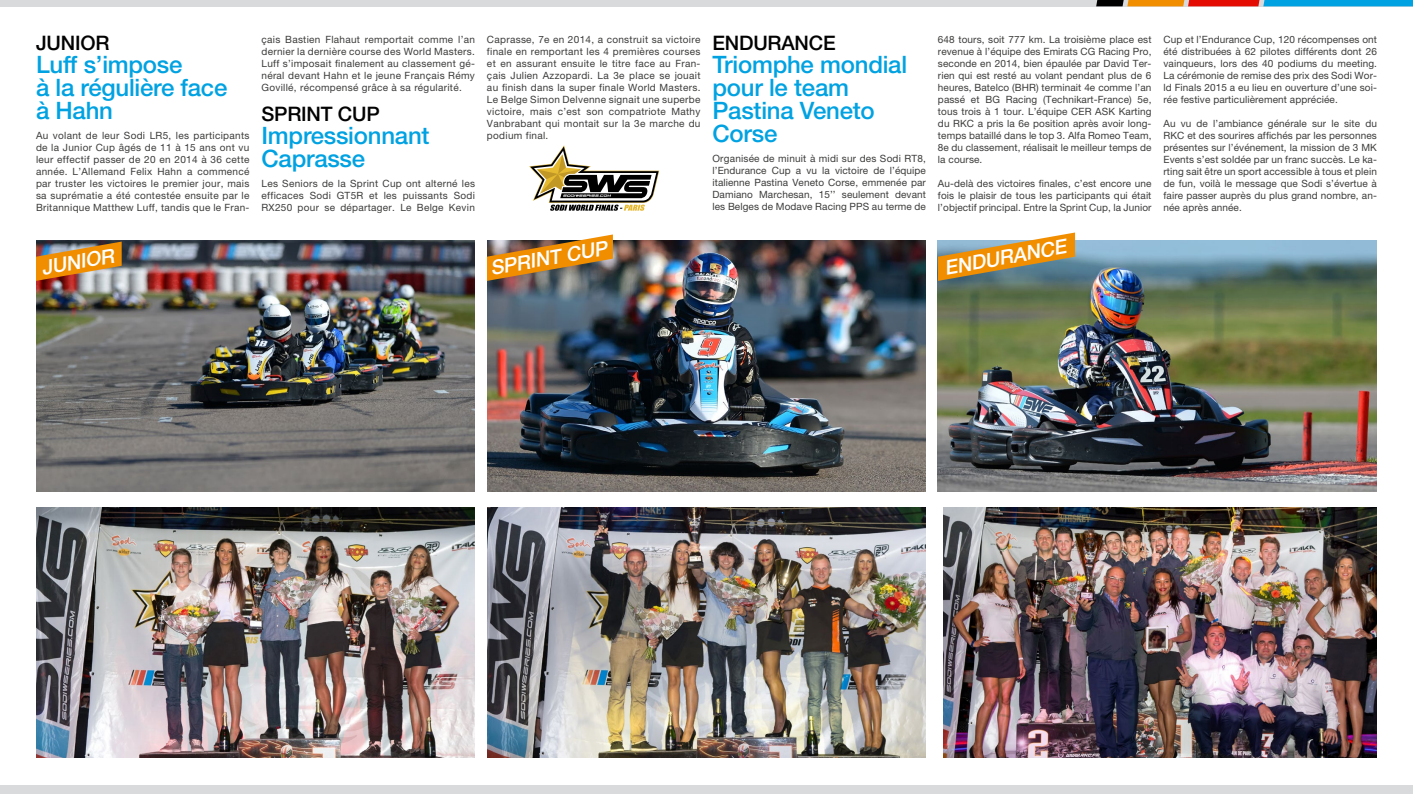
<style>
.page{position:relative;width:1413px;height:794px;background:#fff}
.page>*{position:absolute;margin:0;border:0;box-sizing:border-box;transform-origin:0 0}
.t1{font:500 24px/23px "Helvetica Neue LT Pro";letter-spacing:-.01em;color:#00a2e2}
.t2{font:500 20px "Helvetica Neue LT Pro";letter-spacing:-.01em;color:#020203}
.t3{font:italic 500 20px "Helvetica Neue LT Pro";color:#fff}
.t4{font:10px/12px "Helvetica Neue LT Pro";letter-spacing:.01em;color:#3c3c3b;text-align:justify}
</style>
<div class="page">
<div style="left:0;top:1px;width:1412px;height:5px;background:#d9dadc"></div>
<svg style="left:1096px;top:1px;width:316px;height:5px;background:#677275"></svg>
<div style="left:0;top:785px;width:1412px;height:9px;background:#d9dadc"></div>
<img style="left:36px;top:241px;width:439px;height:251px">
<img style="left:938px;top:241px;width:439px;height:251px">
<img style="left:36px;top:507px;width:439px;height:251px">
<img style="left:944px;top:507px;width:433px;height:251px">
<img style="left:487px;top:507px;width:439px;height:251px">
<img style="left:487px;top:241px;width:439px;height:251px">
<svg style="left:529px;top:145px;width:130px;height:66px"></svg>
<svg style="left:36px;top:241px;width:86px;height:40px;background:#c68735"></svg>
<img style="left:487px;top:234px;width:126px;height:47px">
<svg style="left:938px;top:232px;width:137px;height:49px;background:#bf9c5d"></svg>
<h2 class="t2" style="left:36px;top:31px;width:75px">JUNIOR</h2>
<h1 class="t1" style="left:36px;top:53px;width:193px">Luff s’impose<br>à la régulière face à Hahn</h1>
<p class="t4" style="left:36px;top:130px;width:215px">Au volant de leur Sodi LR5, les participants de la Junior Cup âgés de 11 à 15 ans ont vu leur effectif passer de 20 en 2014 à 36 cette année. L’Allemand Felix Hahn a commencé par truster les victoires le premier jour, mais sa suprématie a été contestée ensuite par le Britannique Matthew Luff, tandis que le Fran-</p>
<p class="t4" style="left:261px;top:33px;width:215px">çais Bastien Flahaut remportait comme l’an dernier la dernière course des World Masters.<br>Luff s’imposait finalement au classement gé&shy;néral devant Hahn et le jeune Français Rémy Govillé, récompensé grâce à sa régularité.</p>
<h2 class="t2" style="left:261px;top:102px;width:120px">SPRINT CUP</h2>
<h1 class="t1" style="left:261px;top:124px;width:170px">Impressionnant<br>Caprasse</h1>
<p class="t4" style="left:261px;top:177px;width:215px">Les Seniors de la Sprint Cup ont alterné les efficaces Sodi GT5R et les puissants Sodi RX250 pour se départager. Le Belge Kevin</p>
<p class="t4" style="left:487px;top:33px;width:215px">Caprasse, 7e en 2014, a construit sa victoire finale en remportant les 4 premières courses et en assurant ensuite le titre face au Fran&shy;çais Julien Azzopardi. La 3e place se jouait au finish dans la super finale World Masters.<br>Le Belge Simon Delvenne signait une superbe victoire, mais c’est son compatriote Mathy Vanbrabant qui montait sur la 3e marche du podium final.</p>
<h2 class="t2" style="left:712px;top:31px;width:125px">ENDURANCE</h2>
<h1 class="t1" style="left:712px;top:53px;width:196px">Triomphe mondial pour le team<br>Pastina Veneto<br>Corse</h1>
<p class="t4" style="left:712px;top:153px;width:215px">Organisée de minuit à midi sur des Sodi RT8, l’Endurance Cup a vu la victoire de l’équipe italienne Pastina Veneto Corse, emmenée par Damiano Marchesan, 15’’ seulement devant les Belges de Modave Racing PPS au terme de</p>
<p class="t4" style="left:938px;top:33px;width:215px">648 tours, soit 777 km. La troisième place est revenue à l’équipe des Emirats CG Racing Pro, seconde en 2014, bien épaulée par David Ter&shy;rien qui est resté au volant pendant plus de 6 heures, Batelco (BHR) terminait 4e comme l’an passé et BG Racing (Technikart-France) 5e, tous trois à 1 tour. L’équipe CER ASK Karting du RKC a pris la 6e position après avoir long&shy;temps bataillé dans le top 3. Alfa Romeo Team, 8e du classement, réalisait le meilleur temps de la course.</p>
<p class="t4" style="left:938px;top:177px;width:215px">Au-delà des victoires finales, c’est encore une fois le plaisir de tous les participants qui était l’objectif principal. Entre la Sprint Cup, la Junior</p>
<h2 class="t3" style="left:39px;top:256px;width:75px;rotate:-10deg">JUNIOR</h2>
<h2 class="t3" style="left:488px;top:256px;width:120px;rotate:-10deg">SPRINT CUP</h2>
<h2 class="t3" style="left:942px;top:256px;width:125px;rotate:-10deg">ENDURANCE</h2>
<p class="t4" style="left:1163px;top:33px;width:215px">Cup et l’Endurance Cup, 120 récompenses ont été distribuées à 62 pilotes différents dont 26 vainqueurs, lors des 40 podiums du meeting.<br>La cérémonie de remise des prix des Sodi Wor&shy;ld Finals 2015 a eu lieu en ouverture d’une soi&shy;rée festive particulièrement appréciée.</p>
<p class="t4" style="left:1163px;top:117px;width:215px">Au vu de l’ambiance générale sur le site du RKC et des sourires affichés par les personnes présentes sur l’événement, la mission de 3 MK Events s’est soldée par un franc succès. Le ka&shy;rting sait être un sport accessible à tous et plein de fun, voilà le message que Sodi s’évertue à faire passer auprès du plus grand nombre, an&shy;née après année.</p>
</div>
